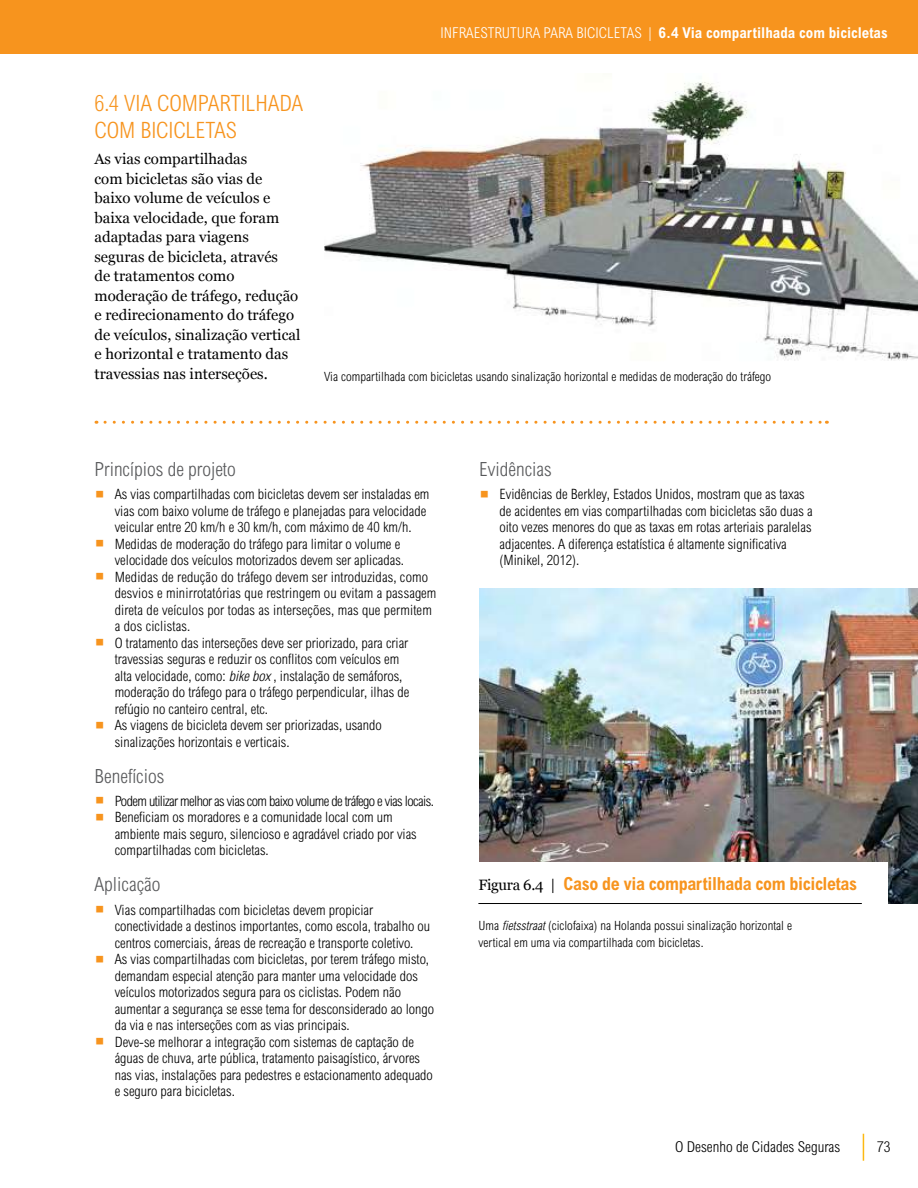
<style>
.page{position:relative;width:918px;height:1188px;background:#fff}
.page>*{position:absolute;margin:0;border:0;box-sizing:border-box;transform-origin:0 0}
.t1{font:300 condensed 22.5px/27px "Arial MT Std";color:#f7941e}
.t2{font:300 condensed 19.5px "Arial MT Std";color:#58595b}
.t3{font:700 condensed 18px "Arial MT Std";letter-spacing:-.02em;color:#f7941e}
.t4{font:15px/19.5px "Georgia";color:#000}
.t5{font:700 condensed 15px "Arial MT Std";color:#fff}
.t6{font:300 condensed 15px "Arial MT Std";color:#fff}
.t7{font:300 condensed 15px "Arial MT Std";color:#000}
.t8{font:300 condensed 14.25px/16.5px "Arial MT Std";color:#000}
.t9{font:300 condensed 14.25px "Arial MT Std";letter-spacing:-.04em;color:#000}
.t10{font:300 condensed 12.75px/16.5px "Arial MT Std";letter-spacing:.005em;color:#000}
.s1{font-weight:300}
.s2{font-family:"Georgia";font-weight:400;font-stretch:normal;font-size:30px;color:#f7941e}
.s3{font-style:italic}
.s4{font-family:"Georgia";font-weight:400;font-stretch:normal;font-size:15px;color:#000}
</style>
<div class="page">
<svg style="left:863px;top:1134px;width:1px;height:27px"></svg>
<div style="left:0;top:0;width:918px;height:54px;background:#f7941e"></div>
<svg style="left:105px;top:421px;width:722px;height:3px"></svg>
<img style="left:480px;top:589px;width:438px;height:315px">
<div style="left:472px;top:862px;width:416px;height:98px;background:#fff"></div>
<hr style="left:478px;top:903px;width:384px;height:1px;background:#000">
<img style="left:324px;top:82px;width:594px;height:279px">
<p class="t6" style="left:440px;top:24px;width:12px">Infraestrutura</p>
<p class="t6" style="left:544px;top:24px;width:9px">para</p>
<p class="t6" style="left:576px;top:24px;width:15px">Bicicletas</p>
<p class="t5" style="left:649px;top:24px;width:241px"><span class="s1">|</span> 6.4 Via compartilhada com bicicletas</p>
<h1 class="t1" style="left:94px;top:89px;width:75px">6.4 Via compartilhada com</h1>
<h1 class="t1" style="left:141px;top:116px;width:11px">bicicletas</h1>
<p class="t4" style="left:94px;top:149px;width:207px">As vias compartilhadas<br>com bicicletas são vias de baixo volume de veículos e baixa velocidade, que foram adaptadas para viagens seguras de bicicleta, através<br>de tratamentos como moderação de tráfego, redução e redirecionamento do tráfego de veículos, sinalização vertical e horizontal e tratamento das travessias nas interseções.</p>
<p class="t10" style="left:324px;top:369px;width:449px">Via compartilhada com bicicletas usando sinalização horizontal e medidas de moderação do tráfego</p>
<h2 class="t2" style="left:94px;top:458px;width:143px">Princípios de projeto</h2>
<p class="t8" style="left:115px;top:486px;width:316px;text-indent:-20px"><span class="s2">▪</span> As vias compartilhadas com bicicletas devem ser instaladas em vias com baixo volume de tráfego e planejadas para velocidade veicular entre 20 km/h e 30 km/h, com máximo de 40 km/h.</p>
<p class="t8" style="left:95px;top:535px;width:311px;text-align:right"><span class="s2">▪</span> Medidas de moderação do tráfego para limitar o volume e velocidade dos veículos motorizados devem ser aplicadas.</p>
<p class="t8" style="left:115px;top:568px;width:323px;text-indent:-20px"><span class="s2">▪</span> Medidas de redução do tráfego devem ser introduzidas, como desvios e minirrotatórias que restringem ou evitam a passagem direta de veículos por todas as interseções, mas que permitem a dos ciclistas.</p>
<p class="t8" style="left:115px;top:634px;width:296px;text-indent:-20px"><span class="s2">▪</span> O tratamento das interseções deve ser priorizado, para criar travessias seguras e reduzir os conflitos com veículos em alta velocidade, como: <span class="s3">bikebox</span>, instalação de semáforos, moderação do tráfego para o tráfego perpendicular, ilhas de refúgio no canteiro central, etc.</p>
<p class="t8" style="left:115px;top:717px;width:269px;text-indent:-20px"><span class="s2">▪</span> As viagens de bicicleta devem ser priorizadas, usando sinalizações horizontais e verticais.</p>
<h2 class="t2" style="left:94px;top:765px;width:71px">Benefícios</h2>
<p class="t9" style="left:95px;top:793px;width:341px"><span class="s2">▪</span> Podem utilizar melhor as vias com baixo volume de tráfego e vias locais.</p>
<p class="t8" style="left:115px;top:809px;width:304px;text-indent:-20px"><span class="s2">▪</span> Beneficiam os moradores e a comunidade local com um ambiente mais seguro, silencioso e agradável criado por vias compartilhadas com bicicletas.</p>
<h2 class="t2" style="left:94px;top:873px;width:68px">Aplicação</h2>
<p class="t8" style="left:115px;top:901px;width:317px;text-indent:-20px"><span class="s2">▪</span> Vias compartilhadas com bicicletas devem propiciar conectividade a destinos importantes, como escola, trabalho ou centros comerciais, áreas de recreação e transporte coletivo.</p>
<p class="t8" style="left:115px;top:951px;width:321px;text-indent:-20px"><span class="s2">▪</span> As vias compartilhadas com bicicletas, por terem tráfego misto, demandam especial atenção para manter uma velocidade dos veículos motorizados segura para os ciclistas. Podem não aumentar a segurança se esse tema for desconsiderado ao longo da via e nas interseções com as vias principais.</p>
<p class="t8" style="left:115px;top:1033px;width:320px;text-indent:-20px"><span class="s2">▪</span> Deve-se melhorar a integração com sistemas de captação de águas de chuva, arte pública, tratamento paisagístico, árvores nas vias, instalações para pedestres e estacionamento adequado e seguro para bicicletas.</p>
<h2 class="t2" style="left:479px;top:458px;width:74px">Evidências</h2>
<p class="t8" style="left:500px;top:486px;width:315px;text-indent:-20px"><span class="s2">▪</span> Evidências de Berkley, Estados Unidos, mostram que as taxas de acidentes em vias compartilhadas com bicicletas são duas a oito vezes menores do que as taxas em rotas arteriais paralelas adjacentes. A diferença estatística é altamente significativa (Minikel, 2012).</p>
<p class="t3" style="left:478px;top:873px;width:380px"><span class="s4">Figura 6.4 |</span> Caso de via compartilhada com bicicletas</p>
<p class="t10" style="left:478px;top:918px;width:315px">Uma <span class="s3">fietsstraat</span>(ciclofaixa) na Holanda possui sinalização horizontal e vertical em uma via compartilhada com bicicletas.</p>
<p class="t7" style="left:675px;top:1139px;width:166px">O Desenho de Cidades Seguras</p>
<p class="t7" style="left:877px;top:1139px;width:15px">73</p>
</div>
